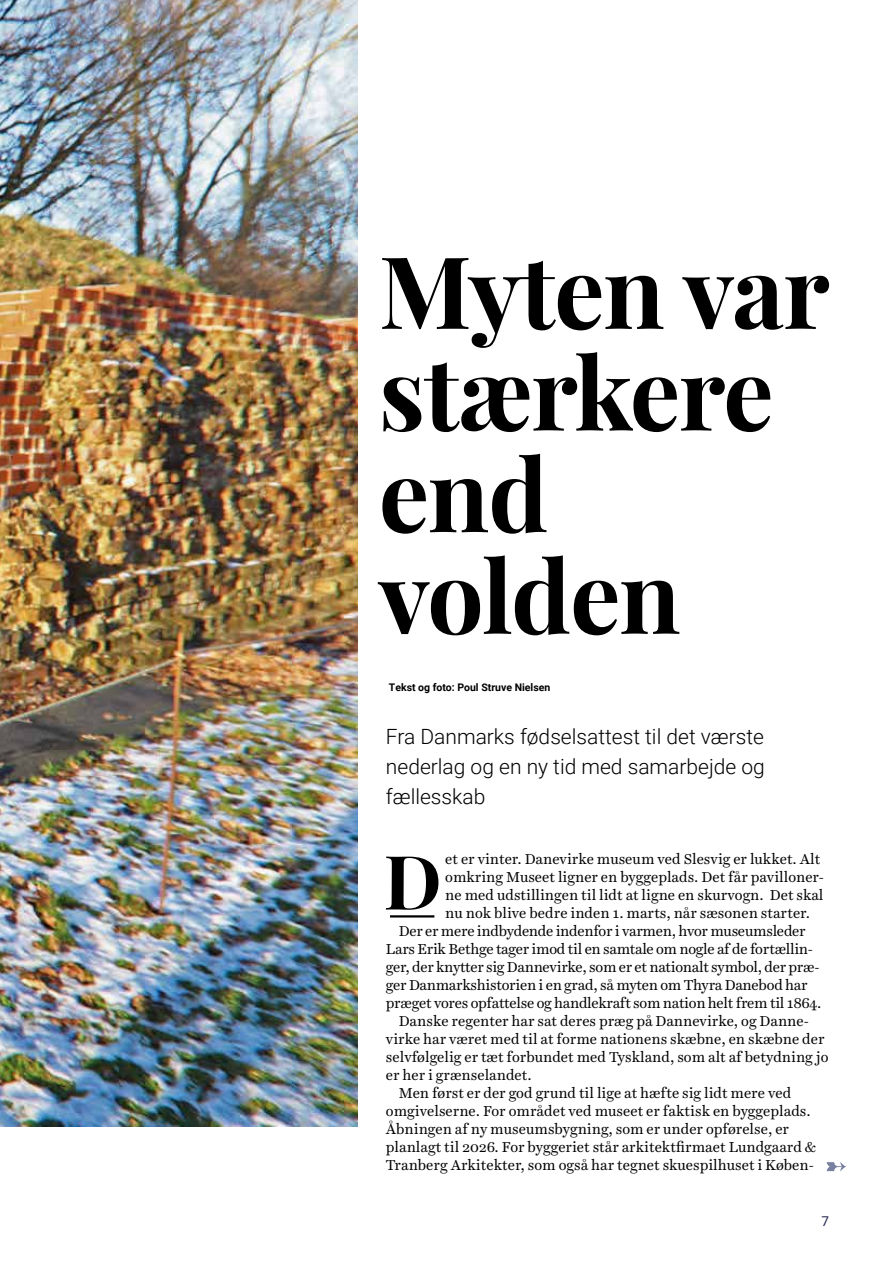
<style>
.page{position:relative;width:893px;height:1263px;background:#fff}
.page>*{position:absolute;margin:0;border:0;box-sizing:border-box;transform-origin:0 0}
.t1{font:700 100.35px/101.7px "Playfair Display";letter-spacing:-.015em;color:#000}
.t2{font:300 21px/30px "Roboto";color:#000;text-align:justify}
.t3{font:14.55px "Harriet Text";color:#000}
.t4{font:14.55px "Harriet Text";letter-spacing:-.02em;color:#000}
.t5{font:13.5px "Roboto";color:#23244f}
.t6{font:700 10.5px "Roboto";color:#000}
</style>
<div class="page">
<img style="left:0;top:0;width:357px;height:1127px">
<hr style="left:390px;top:915px;width:44px;height:2px;background:#000">
<svg style="left:386px;top:856px;width:52px;height:54px"></svg>
<svg style="left:827px;top:1162px;width:19px;height:9px"></svg>
<h1 class="t1" style="left:379px;top:232px;width:453px">Myten var stærkere end volden</h1>
<p class="t6" style="left:389px;top:680px;width:163px">Tekst og foto: Poul Struve Nielsen</p>
<h2 class="t2" style="left:386px;top:721px;width:380px">Fra Danmarks fødselsattest til det værste nederlag og en ny tid med samarbejde og fællesskab</h2>
<p class="t3" style="left:445px;top:849px;width:376px">et er vinter. Danevirke museum ved Slesvig er lukket. Alt</p>
<p class="t3" style="left:445px;top:867px;width:380px">omkring Museet ligner en byggeplads. Det får pavilloner-</p>
<p class="t3" style="left:445px;top:885px;width:380px">ne med udstillingen til lidt at ligne en skurvogn. Det skal</p>
<p class="t3" style="left:445px;top:903px;width:366px">nu nok blive bedre inden 1. marts, når sæsonen starter.</p>
<p class="t4" style="left:399px;top:921px;width:408px">Der er mere indbydende indenfor i varmen, hvor museumsleder</p>
<p class="t4" style="left:386px;top:939px;width:429px">Lars Erik Bethge tager imod til en samtale om nogle af de fortællin-</p>
<p class="t4" style="left:386px;top:957px;width:435px">ger, der knytter sig Dannevirke, som er et nationalt symbol, der præ-</p>
<p class="t4" style="left:386px;top:975px;width:423px">ger Danmarkshistorien i en grad, så myten om Thyra Danebod har</p>
<p class="t4" style="left:386px;top:993px;width:437px">præget vores opfattelse og handlekraft som nation helt frem til 1864.</p>
<p class="t3" style="left:399px;top:1011px;width:412px">Danske regenter har sat deres præg på Dannevirke, og Danne-</p>
<p class="t3" style="left:386px;top:1029px;width:440px">virke har været med til at forme nationens skæbne, en skæbne der</p>
<p class="t3" style="left:386px;top:1047px;width:444px">selvfølgelig er tæt forbundet med Tyskland, som alt af betydning jo</p>
<p class="t3" style="left:386px;top:1065px;width:147px">er her i grænselandet.</p>
<p class="t3" style="left:399px;top:1083px;width:394px">Men først er der god grund til lige at hæfte sig lidt mere ved</p>
<p class="t3" style="left:386px;top:1101px;width:426px">omgivelserne. For området ved museet er faktisk en byggeplads.</p>
<p class="t3" style="left:386px;top:1119px;width:405px">Åbningen af ny museumsbygning, som er under opførelse, er</p>
<p class="t3" style="left:386px;top:1137px;width:432px">planlagt til 2026. For byggeriet står arkitektfirmaet Lundgaard &amp;</p>
<p class="t3" style="left:386px;top:1155px;width:429px">Tranberg Arkitekter, som også har tegnet skuespilhuset i Køben-</p>
<p class="t5" style="left:822px;top:1211px;width:9px">7</p>
</div>
